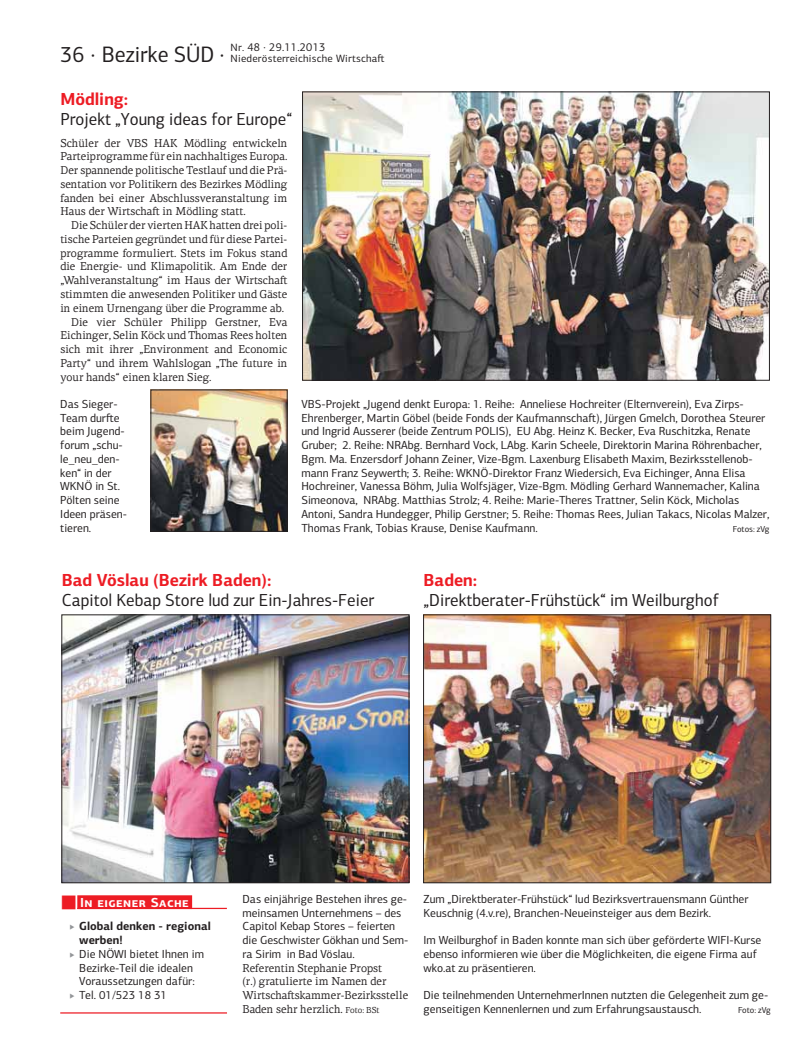
<style>
.page{position:relative;width:798px;height:1063px;background:#fff}
.page>*{position:absolute;margin:0;border:0;box-sizing:border-box;transform-origin:0 0}
.t1{font:22.5px "PF Centro Sans Pro";color:#231f20;scale:.96 1}
.t2{font:17.5px "PF Centro Sans Pro";color:#231f20;scale:.96 1}
.t3{font:700 17.5px "PF Centro Sans Pro";color:#ed1c24;scale:.96 1}
.t4{font:700 13.12px "PF Centro Sans Pro";letter-spacing:.04em;color:#fff}
.t5{font:11.75px/13.8px "PF Centro Sans Pro";color:#231f20}
.t6{font:700 11.75px/13.8px "PF Centro Sans Pro";letter-spacing:.005em;color:#231f20}
.t7{font:11.5px/13.8px "PF Centro Serif Pro";color:#231f20;scale:.96 1}
.t8{font:11.5px "PF Centro Sans Pro";letter-spacing:.02em;color:#231f20;scale:.96 1}
.t9{font:10.62px "PF Centro Sans Pro";color:#231f20}
.t10{font:8.75px "PF Centro Sans Pro";letter-spacing:-.035em;color:#231f20}
.s1{font-size:10.62px}
.s2{font-size:8.75px}
</style>
<div class="page">
<img style="left:425px;top:617px;width:343px;height:264px">
<div style="left:423px;top:615px;width:347px;height:268px;border:1px solid #231f20"></div>
<img style="left:64px;top:617px;width:343px;height:264px">
<div style="left:62px;top:615px;width:347px;height:268px;border:1px solid #231f20"></div>
<div style="left:77px;top:895px;width:115px;height:14px;background:#ed1c24"></div>
<hr style="left:77px;top:908px;width:150px;height:1px;background:#ed1c24">
<hr style="left:60px;top:1012px;width:167px;height:2px;background:#ed1c24">
<img style="left:304px;top:94px;width:463px;height:284px">
<div style="left:302px;top:92px;width:467px;height:288px;border:1px solid #231f20"></div>
<img style="left:153px;top:392px;width:132px;height:137px">
<div style="left:151px;top:390px;width:136px;height:141px;border:1px solid #231f20"></div>
<h1 class="t1" style="left:60px;top:46px;width:172px">36 · Bezirke SÜD ·</h1>
<p class="t8" style="left:230px;top:43px;width:100px"><span class="s1">Nr.</span> 48 · 29.11.2013</p>
<p class="t9" style="left:230px;top:55px;width:155px">Niederösterreichische Wirtscha-</p>
<h2 class="t3" style="left:60px;top:92px;width:72px">Mödling:</h2>
<h2 class="t2" style="left:60px;top:112px;width:243px">Projekt „Young ideas for Europe“</h2>
<p class="t7" style="left:60px;top:137px;width:238px;text-align:justify">Schüler der VBS HAK Mödling entwickeln Parteiprogramme für ein nachhaltiges Europa.<br>Der spannende politische Testlauf und die Prä&shy;sentation vor Politikern des Bezirkes Mödling fanden bei einer Abschlussveranstaltung im Haus der Wirtscha- in Mödling statt.</p>
<p class="t7" style="left:71px;top:220px;width:227px">Die Schüler der vierten HAK hatten drei poli-</p>
<p class="t7" style="left:60px;top:233px;width:238px">tische Parteien gegründet und für diese Partei-</p>
<p class="t7" style="left:60px;top:247px;width:238px">programme formuliert. Stets im Fokus stand</p>
<p class="t7" style="left:60px;top:261px;width:238px">die Energie- und Klimapolitik. Am Ende der</p>
<p class="t7" style="left:60px;top:275px;width:238px">„Wahlveranstaltung“ im Haus der Wirtscha-</p>
<p class="t7" style="left:60px;top:288px;width:238px">stimmten die anwesenden Politiker und Gäste</p>
<p class="t7" style="left:60px;top:302px;width:234px">in einem Urnengang über die Programme ab.</p>
<p class="t7" style="left:71px;top:316px;width:227px">Die vier Schüler Philipp Gerstner, Eva</p>
<p class="t7" style="left:60px;top:330px;width:238px">Eichinger, Selin Köck und Thomas Rees holten</p>
<p class="t7" style="left:60px;top:343px;width:238px">sich mit ihrer „Environment and Economic</p>
<p class="t7" style="left:60px;top:357px;width:238px">Party“ und ihrem Wahlslogan „The future in</p>
<p class="t7" style="left:60px;top:371px;width:159px">your hands“ einen klaren Sieg.</p>
<p class="t5" style="left:60px;top:398px;width:68px">Das Sieger-<br>Team dur-e beim Jugend&shy;forum „schu&shy;le_neu_den&shy;ken“ in der<br>WKNÖ in St.<br>Pölten seine<br>Ideen präsen&shy;tieren.</p>
<p class="t5" style="left:301px;top:398px;width:469px">VBS-Projekt „Jugend denkt Europa: 1. Reihe: Anneliese Hochreiter (Elternverein), Eva Zirps-Ehrenberger, Martin Göbel (beide Fonds der Kaufmannscha-), Jürgen Gmelch, Dorothea Steurer und Ingrid Ausserer (beide Zentrum POLIS), EU Abg. Heinz K. Becker, Eva Ruschitzka, Renate Gruber; 2. Reihe: NRAbg. Bernhard Vock, LAbg. Karin Scheele, Direktorin Marina Röhrenbacher, Bgm. Ma. Enzersdorf Johann Zeiner, Vize-Bgm. Laxenburg Elisabeth Maxim, Bezirksstellenob&shy;mann Franz Seywerth; 3. Reihe: WKNÖ-Direktor Franz Wiedersich, Eva Eichinger, Anna Elisa Hochreiner, Vanessa Böhm, Julia Wolfsjäger, Vize-Bgm. Mödling Gerhard Wannemacher, Kalina Simeonova, NRAbg. Matthias Strolz; 4. Reihe: Marie-Theres Trattner, Selin Köck, Micholas Antoni, Sandra Hundegger, Philip Gerstner; 5. Reihe: Thomas Rees, Julian Takacs, Nicolas Malzer, Thomas Frank, Tobias Krause, Denise Kaufmann.</p>
<p class="t10" style="left:732px;top:525px;width:38px">Fotos: zVg</p>
<h2 class="t3" style="left:62px;top:574px;width:220px">Bad Vöslau (Bezirk Baden):</h2>
<h2 class="t2" style="left:62px;top:594px;width:327px">Capitol Kebap Store lud zur Ein-Jahres-Feier</h2>
<h2 class="t3" style="left:423px;top:574px;width:57px">Baden:</h2>
<h2 class="t2" style="left:423px;top:594px;width:309px">„Direktberater-Frühstück“ im Weilburghof</h2>
<p class="t4" style="left:80px;top:898px;width:110px">In eigener Sache</p>
<p class="t6" style="left:79px;top:921px;width:133px">Global denken - regional werben!</p>
<p class="t5" style="left:79px;top:948px;width:126px">Die NÖWI bietet Ihnen im<br>Bezirke-Teil die idealen<br>Voraussetzungen dafür:<br>Tel. 01/523 18 31</p>
<p class="t5" style="left:242px;top:893px;width:167px">Das einjährige Bestehen ihres ge&shy;meinsamen Unternehmens – des<br>Capitol Kebap Stores – feierten die Geschwister Gökhan und Sem&shy;ra Sirim in Bad Vöslau.</p>
<p class="t7" style="left:242px;top:962px;width:174px">Referentin Stephanie Propst<br>(r.) gratulierte im Namen der<br>Wirtscha-skammer-Bezirksstelle<br>Baden sehr herzlich. <span class="s2">Foto: BSt</span></p>
<p class="t5" style="left:423px;top:893px;width:326px">Zum „Direktberater-Frühstück“ lud Bezirksvertrauensmann Günther<br>Keuschnig (4.v.re), Branchen-Neueinsteiger aus dem Bezirk.</p>
<p class="t5" style="left:423px;top:935px;width:339px">Im Weilburghof in Baden konnte man sich über geförderte WIFI-Kurse ebenso informieren wie über die Möglichkeiten, die eigene Firma auf wko.at zu präsentieren.</p>
<p class="t5" style="left:423px;top:990px;width:346px">Die teilnehmenden UnternehmerInnen nutzten die Gelegenheit zum ge&shy;genseitigen Kennenlernen und zum Erfahrungsaustausch.</p>
<p class="t10" style="left:737px;top:1007px;width:34px">Foto: zVg</p>
</div>
